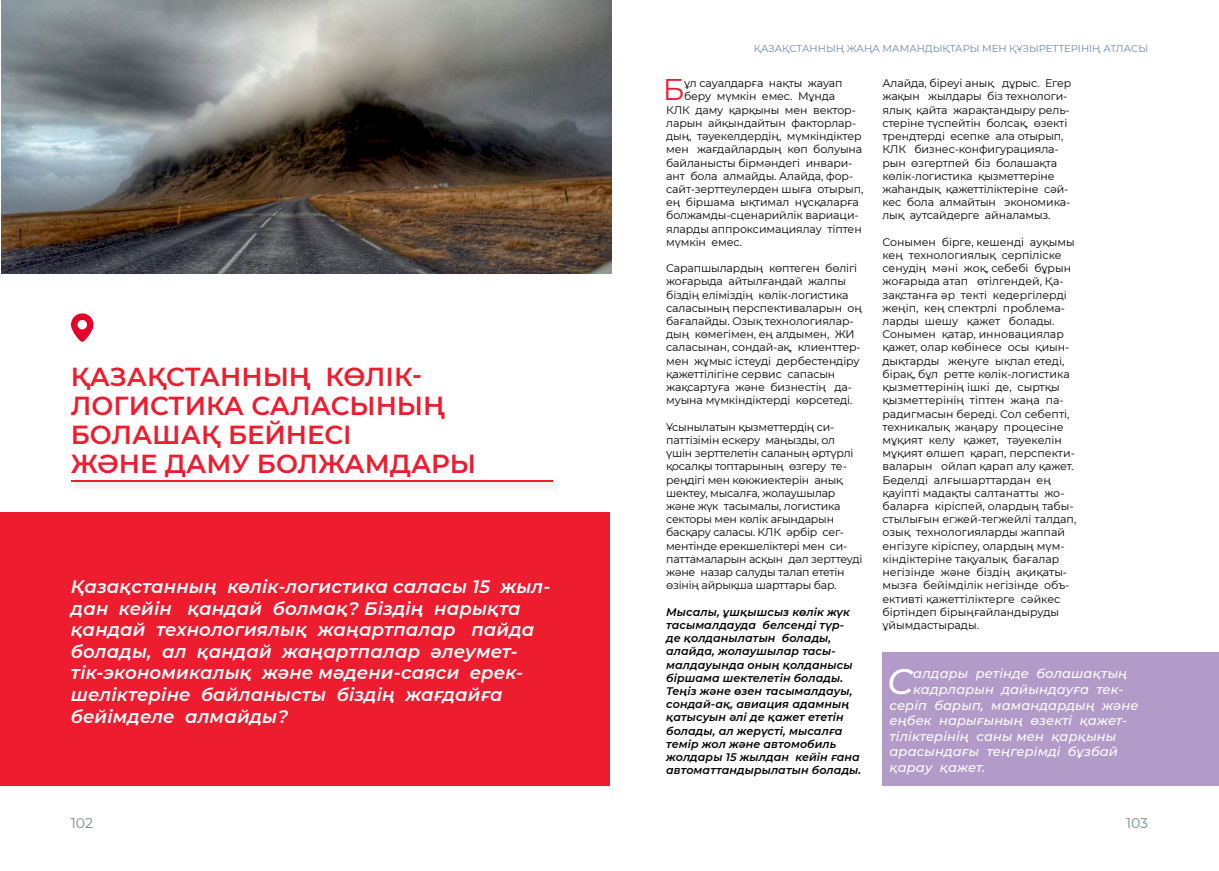
<style>
.page{position:relative;width:1219px;height:871px;background:#fff}
.page>*{position:absolute;margin:0;border:0;box-sizing:border-box;transform-origin:0 0}
.t1{font:italic 500 35.3px "Montserrat";color:#fff}
.t2{font:29.9px "Montserrat";color:#ed1c2f}
.t3{font:600 26px/29px "Montserrat";color:#ed1c2f}
.t4{font:italic 600 18px/21.6px "Montserrat";letter-spacing:.01em;color:#fff}
.t5{font:14px "Montserrat";color:#7287ab}
.t6{font:italic 500 13px "Montserrat";letter-spacing:.01em;color:#fff}
.t7{font:11px/13.2px "Montserrat";letter-spacing:-.01em;color:#000}
.t8{font:italic 600 11px/13.2px "Montserrat";letter-spacing:.01em;color:#000}
.t9{font:10px "Montserrat";color:#7287ab}
</style>
<div class="page">
<div style="left:0;top:512px;width:609px;height:273px;background:#ed1c2f"></div>
<div style="left:70px;top:479px;width:493px;height:13px;background:#f4f5f5"></div>
<hr style="left:71px;top:480px;width:482px;height:2px;background:#ed1c2f">
<svg style="left:71px;top:313px;width:23px;height:29px"></svg>
<div style="left:882px;top:651px;width:337px;height:134px;background:#b29ac9"></div>
<img style="left:2px;top:0;width:609px;height:274px">
<h3 class="t3" style="left:71px;top:361px;width:407px">ҚАЗАҚСТАННЫҢ КӨЛІК-<br>ЛОГИСТИКА САЛАСЫНЫҢ<br>БОЛАШАҚ БЕЙНЕСІ<br>ЖӘНЕ ДАМУ БОЛЖАМДАРЫ</h3>
<p class="t4" style="left:71px;top:574px;width:481px">Қазақстанның көлік-логистика саласы 15 жыл&shy;дан кейін қандай болмақ? Біздің нарықта қандай технологиялық жаңартпалар пайда болады, ал қандай жаңартпалар әлеумет&shy;тік-экономикалық және мәдени-саяси ерек&shy;шеліктеріне байланысты біздің жағдайға бейімделе алмайды?</p>
<p class="t9" style="left:754px;top:42px;width:396px">ҚАЗАҚСТАННЫҢ ЖАҢА МАМАНДЫҚТАРЫ МЕН ҚҰЗЫРЕТТЕРІНІҢ АТЛАСЫ</p>
<h2 class="t2" style="left:663px;top:69px;width:23px">Б</h2>
<p class="t7" style="left:684px;top:76px;width:160px">ұл сауалдарға нақты жауап</p>
<p class="t7" style="left:684px;top:89px;width:153px">беру мүмкін емес. Мұнда</p>
<p class="t7" style="left:666px;top:103px;width:191px">КЛК даму қарқыны мен вектор-</p>
<p class="t7" style="left:666px;top:116px;width:192px">ларын айқындайтын факторлар-</p>
<p class="t7" style="left:666px;top:129px;width:197px">дың, тәуекелдердің, мүмкіндіктер</p>
<p class="t7" style="left:666px;top:142px;width:198px">мен жағдайлардың көп болуына</p>
<p class="t7" style="left:666px;top:155px;width:188px">байланысты бірмәндегі инвари-</p>
<p class="t7" style="left:666px;top:169px;width:189px">ант бола алмайды. Алайда, фор-</p>
<p class="t7" style="left:666px;top:182px;width:199px">сайт-зерттеулерден шыға отырып,</p>
<p class="t7" style="left:666px;top:195px;width:194px">ең біршама ықтимал нұсқаларға</p>
<p class="t7" style="left:666px;top:208px;width:194px">болжамды-сценарийлік вариаци-</p>
<p class="t7" style="left:666px;top:221px;width:197px">яларды аппроксимациялау тіптен</p>
<p class="t7" style="left:666px;top:235px;width:77px">мүмкін емес.</p>
<p class="t7" style="left:666px;top:261px;width:197px">Сарапшылардың көптеген бөлігі жоғарыда айтылғандай жалпы біздің еліміздің көлік-логистика саласының перспективаларын оң бағалайды. Озық технологиялар&shy;дың көмегімен, ең алдымен, ЖИ саласынан, сондай-ақ, клиенттер&shy;мен жұмыс істеуді дербестендіру қажеттілігіне сервис сапасын жақсартуға және бизнестің да&shy;муына мүмкіндіктерді көрсетеді.</p>
<p class="t7" style="left:666px;top:419px;width:198px">Ұсынылатын қызметтердің си&shy;паттізімін ескеру маңызды, ол үшін зерттелетін саланың әртүрлі қосалқы топтарының өзгеру те&shy;реңдігі мен көкжиектерін анық шектеу, мысалға, жолаушылар және жүк тасымалы, логистика секторы мен көлік ағындарын басқару саласы. КЛК әрбір сег&shy;ментінде ерекшеліктері мен си&shy;паттамаларын асқын дәл зерттеуді және назар салуды талап ететін өзінің айрықша шарттары бар.</p>
<p class="t8" style="left:666px;top:604px;width:197px">Мысалы, ұшқышсыз көлік жүк тасымалдауда белсенді түр&shy;де қолданылатын болады, алайда, жолаушылар тасы&shy;малдауында оның қолданысы біршама шектелетін болады.<br>Теңіз және өзен тасымалдауы, сондай-ақ, авиация адамның қатысуын әлі де қажет ететін болады, ал жерүсті, мысалға темір жол және автомобиль жолдары 15 жылдан кейін ғана автоматтандырылатын болады.</p>
<p class="t7" style="left:882px;top:76px;width:190px">Алайда, біреуі анық дұрыс. Егер жақын жылдары біз технологи&shy;ялық қайта жарақтандыру рель&shy;стеріне түспейтін болсақ, өзекті трендтерді есепке ала отырып,<br>КЛК бизнес-конфигурацияла&shy;рын өзгертпей біз болашақта көлік-логистика қызметтеріне жаһандық қажеттіліктеріне сәй&shy;кес бола алмайтын экономика&shy;лық аутсайдерге айналамыз.</p>
<p class="t7" style="left:882px;top:235px;width:195px">Сонымен бірге, кешенді ауқымы кең технологиялық серпіліске сенудің мәні жоқ, себебі бұрын жоғарыда атап өтілгендей, Қа&shy;зақстанға әр текті кедергілерді жеңіп, кең спектрлі проблема&shy;ларды шешу қажет болады.<br>Сонымен қатар, инновациялар қажет, олар көбінесе осы қиын&shy;дықтарды жеңуге ықпал етеді, бірақ, бұл ретте көлік-логистика қызметтерінің ішкі де, сыртқы қызметтерінің тіптен жаңа па&shy;радигмасын береді. Сол себепті, техникалық жаңару процесіне мұқият келу қажет, тәуекелін мұқият өлшеп қарап, перспекти&shy;валарын ойлап қарап алу қажет.<br>Беделді алғышарттардан ең қауіпті мадақты салтанатты жо&shy;баларға кіріспей, олардың табы&shy;стылығын егжей-тегжейлі талдап, озық технологияларды жаппай енгізуге кіріспеу, олардың мүм&shy;кіндіктеріне тақуалық бағалар негізінде және біздің ақиқаты&shy;мызға бейімділік негізінде объ&shy;ективті қажеттіліктерге сәйкес біртіндеп бірыңғайландыруды ұйымдастырады.</p>
<h1 class="t1" style="left:887px;top:656px;width:27px">С</h1>
<p class="t6" style="left:913px;top:664px;width:216px">алдары ретінде болашақтың</p>
<p class="t6" style="left:913px;top:680px;width:212px">кадрларын дайындауға тек-</p>
<p class="t6" style="left:889px;top:695px;width:251px">серіп барып, мамандардың және</p>
<p class="t6" style="left:889px;top:711px;width:239px">еңбек нарығының өзекті қажет-</p>
<p class="t6" style="left:889px;top:726px;width:228px">тіліктерінің саны мен қарқыны</p>
<p class="t6" style="left:889px;top:742px;width:230px">арасындағы теңгерімді бұзбай</p>
<p class="t6" style="left:889px;top:758px;width:97px">қарау қажет.</p>
<p class="t5" style="left:71px;top:812px;width:24px">102</p>
<p class="t5" style="left:1126px;top:812px;width:24px">103</p>
</div>
